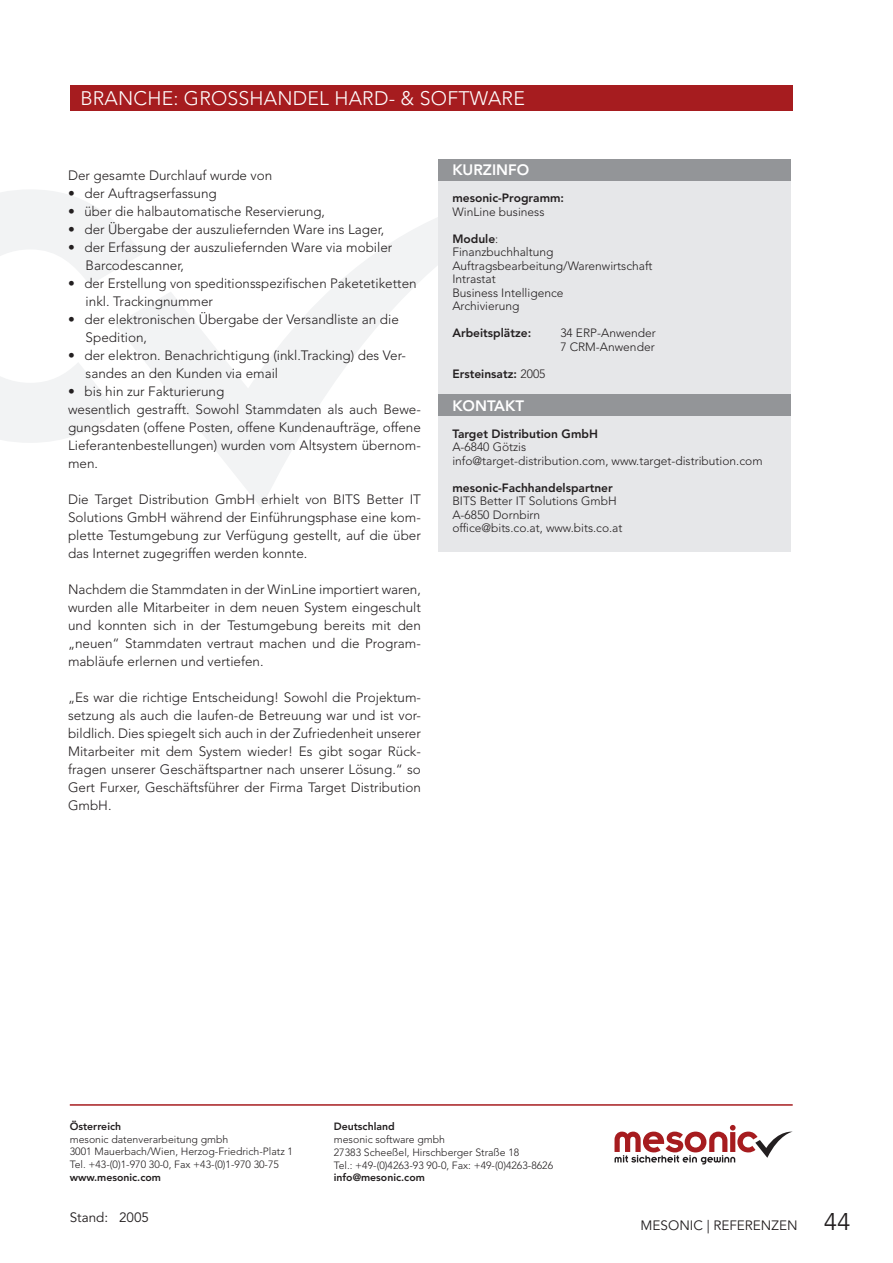
<style>
.page{position:relative;width:893px;height:1263px;background:#fff}
.page>*{position:absolute;margin:0;border:0;box-sizing:border-box;transform-origin:0 0}
.t1{font:300 19.5px "Avenir LT Pro";letter-spacing:.01em;color:#fff}
.t2{font:800 15px "Avenir LT Pro";color:#fff}
.t3{font:300 13.5px/18px "Avenir LT Pro";color:#231f20;text-align:justify}
.t4{font:13.5px "Avenir LT Pro";color:#231f20}
.t5{font:300 12px "Avenir LT Pro";color:#231f20}
.t6{font:800 12px "Avenir LT Pro";color:#231f20}
.t7{font:300 10.5px/12.6px "Avenir LT Pro";color:#231f20}
.t8{font:800 10.5px "Avenir LT Pro";color:#231f20}
.s1{font-weight:300}
.s2{font-size:24px}
</style>
<div class="page">
<div style="left:70px;top:85px;width:723px;height:25px;background:#a61c1f"></div>
<svg style="left:143px;top:217px;width:295px;height:290px"></svg>
<svg style="left:0;top:190px;width:143px;height:253px"></svg>
<hr style="left:70px;top:1104px;width:723px;height:2px;background:#a61c1f">
<svg style="left:614px;top:1125px;width:179px;height:39px"></svg>
<div style="left:438px;top:159px;width:352px;height:393px;background:#e6e7e9"></div>
<div style="left:438px;top:159px;width:352px;height:22px;background:#939598"></div>
<div style="left:438px;top:394px;width:352px;height:22px;background:#939598"></div>
<p class="t1" style="left:80px;top:87px;width:446px">BRANCHE: GROSSHANDEL HARD- &amp; SOFTWARE</p>
<p class="t3" style="left:68px;top:167px;width:206px">Der gesamte Durchlauf wurde von</p>
<p class="t3" style="left:68px;top:185px;width:150px">• der Auftragserfassung</p>
<p class="t3" style="left:68px;top:203px;width:259px">• über die halbautomatische Reservierung,</p>
<p class="t3" style="left:68px;top:221px;width:318px">• der Übergabe der auszuliefernden Ware ins Lager,</p>
<p class="t3" style="left:68px;top:239px;width:326px">• der Erfassung der auszuliefernden Ware via mobiler</p>
<p class="t3" style="left:86px;top:257px;width:100px">Barcodescanner,</p>
<p class="t3" style="left:68px;top:275px;width:350px">• der Erstellung von speditionsspezifischen Paketetiketten</p>
<p class="t3" style="left:86px;top:293px;width:129px">inkl. Trackingnummer</p>
<p class="t3" style="left:68px;top:311px;width:332px">• der elektronischen Übergabe der Versandliste an die</p>
<p class="t3" style="left:86px;top:329px;width:63px">Spedition,</p>
<p class="t3" style="left:68px;top:347px;width:339px">• der elektron. Benachrichtigung (inkl.Tracking) des Ver-</p>
<p class="t3" style="left:86px;top:365px;width:194px">sandes an den Kunden via email</p>
<p class="t3" style="left:68px;top:383px;width:158px">• bis hin zur Fakturierung</p>
<p class="t3" style="left:68px;top:401px;width:354px">wesentlich gestrafft. Sowohl Stammdaten als auch Bewe&shy;gungsdaten (offene Posten, offene Kundenaufträge, offene Lieferantenbestellungen) wurden vom Altsystem übernom&shy;men.</p>
<p class="t3" style="left:68px;top:491px;width:354px">Die Target Distribution GmbH erhielt von BITS Better IT Solutions GmbH während der Einführungsphase eine kom&shy;plette Testumgebung zur Verfügung gestellt, auf die über das Internet zugegriffen werden konnte.</p>
<p class="t3" style="left:68px;top:581px;width:354px">Nachdem die Stammdaten in der WinLine importiert waren, wurden alle Mitarbeiter in dem neuen System eingeschult und konnten sich in der Testumgebung bereits mit den „neuen“ Stammdaten vertraut machen und die Program&shy;mabläufe erlernen und vertiefen.</p>
<p class="t3" style="left:68px;top:689px;width:354px">„Es war die richtige Entscheidung! Sowohl die Projektum&shy;setzung als auch die laufen-de Betreuung war und ist vor&shy;bildlich. Dies spiegelt sich auch in der Zufriedenheit unserer Mitarbeiter mit dem System wieder! Es gibt sogar Rück&shy;fragen unserer Geschäftspartner nach unserer Lösung.“ so Gert Furxer, Geschäftsführer der Firma Target Distribution GmbH.</p>
<p class="t2" style="left:452px;top:161px;width:78px">KURZINFO</p>
<p class="t6" style="left:452px;top:191px;width:113px">mesonic-Programm:</p>
<p class="t5" style="left:452px;top:205px;width:94px">WinLine business</p>
<p class="t6" style="left:452px;top:231px;width:48px">Module<span class="s1">:</span></p>
<p class="t5" style="left:452px;top:245px;width:103px">Finanzbuchhaltung</p>
<p class="t5" style="left:452px;top:259px;width:202px">Auftragsbearbeitung/Warenwirtschaft</p>
<p class="t5" style="left:452px;top:272px;width:45px">Intrastat</p>
<p class="t5" style="left:452px;top:286px;width:113px">Business Intelligence</p>
<p class="t5" style="left:452px;top:299px;width:69px">Archivierung</p>
<p class="t6" style="left:452px;top:326px;width:80px">Arbeitsplätze:</p>
<p class="t5" style="left:560px;top:326px;width:97px">34 ERP-Anwender</p>
<p class="t5" style="left:560px;top:340px;width:96px">7 CRM-Anwender</p>
<p class="t6" style="left:452px;top:366px;width:95px">Ersteinsatz: <span class="s1">2005</span></p>
<p class="t2" style="left:452px;top:397px;width:73px">KONTAKT</p>
<p class="t6" style="left:452px;top:426px;width:147px">Target Distribution GmbH</p>
<p class="t5" style="left:452px;top:440px;width:75px">A-6840 Götzis</p>
<p class="t5" style="left:452px;top:454px;width:312px">info@target-distribution.com, www.target-distribution.com</p>
<p class="t6" style="left:452px;top:480px;width:162px">mesonic-Fachhandelspartner</p>
<p class="t5" style="left:452px;top:494px;width:166px">BITS Better IT Solutions GmbH</p>
<p class="t5" style="left:452px;top:508px;width:89px">A-6850 Dornbirn</p>
<p class="t5" style="left:452px;top:521px;width:172px">office@bits.co.at, www.bits.co.at</p>
<p class="t8" style="left:70px;top:1120px;width:53px">Österreich</p>
<p class="t7" style="left:70px;top:1133px;width:225px">mesonic datenverarbeitung gmbh<br>3001 Mauerbach/Wien, Herzog-Friedrich-Platz 1<br>Tel. +43-(0)1-970 30-0, Fax +43-(0)1-970 30-75</p>
<p class="t8" style="left:70px;top:1171px;width:93px">www.mesonic.com</p>
<p class="t8" style="left:334px;top:1120px;width:62px">Deutschland</p>
<p class="t7" style="left:334px;top:1133px;width:221px">mesonic software gmbh<br>27383 Scheeßel, Hirschberger Straße 18<br>Tel.: +49-(0)4263-93 90-0, Fax: +49-(0)4263-8626</p>
<p class="t8" style="left:334px;top:1171px;width:93px">info@mesonic.com</p>
<p class="t4" style="left:70px;top:1209px;width:40px">Stand:</p>
<p class="t4" style="left:641px;top:1217px;width:211px">MESONIC | REFERENZEN <span class="s2">44</span></p>
<p class="t4" style="left:119px;top:1209px;width:32px">2005</p>
</div>
